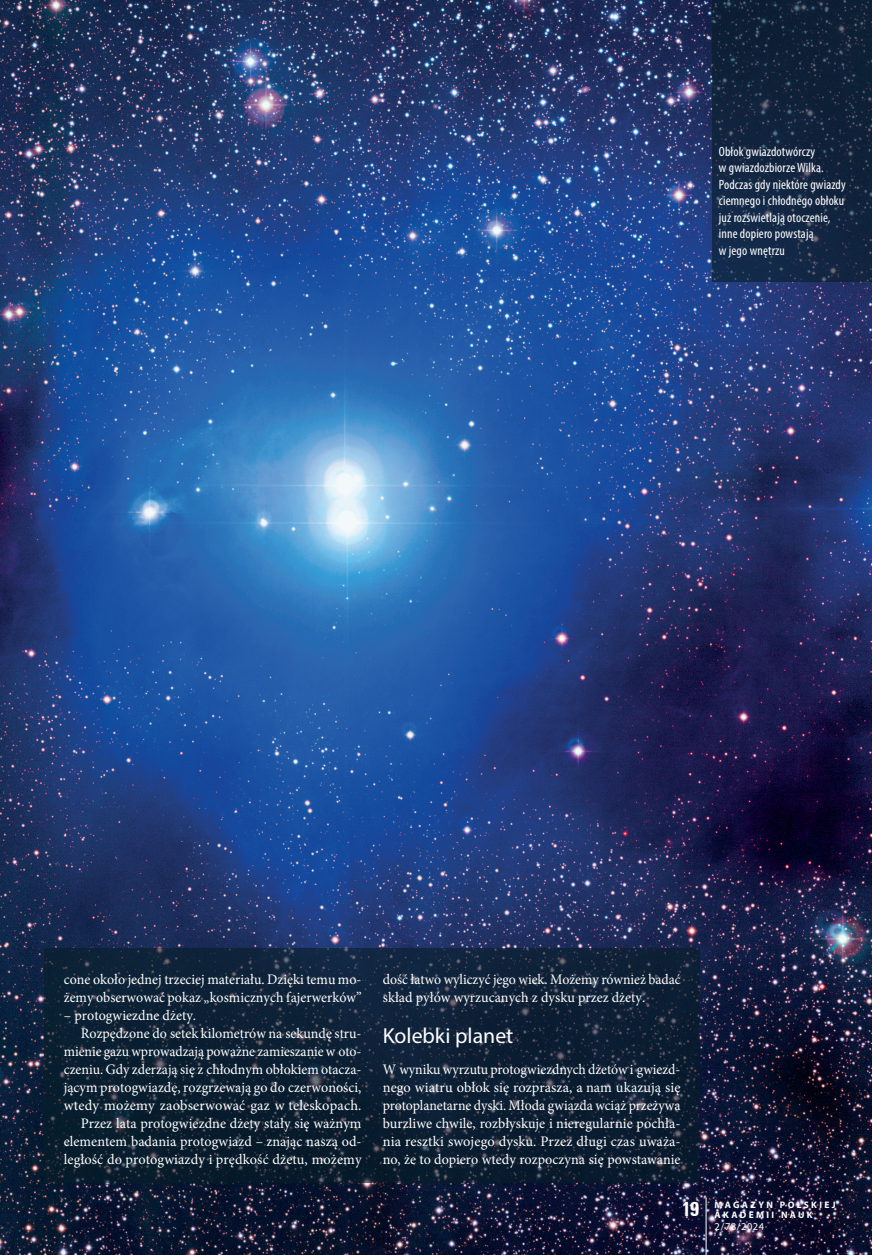
<style>
.page{position:relative;width:872px;height:1255px;background:#fff}
.page>*{position:absolute;margin:0;border:0;box-sizing:border-box;transform-origin:0 0}
.t1{font:21.75px "Myriad Pro";color:#fff}
.t2{font:14.55px/18px "Minion Pro";color:#fff;scale:.95 1}
.t3{font:14.55px "Minion Pro";color:#fff}
.t4{font:14.55px/18px "Minion Pro";color:#fff;scale:.96 1}
.t5{font:condensed 13.5px/16.5px "Myriad Pro";letter-spacing:.01em;color:#fff}
.t6{font:10.5px "Myriad Pro";color:#fff}
.t7{font:700 9.45px/10.5px "Myriad Pro";letter-spacing:.245em;color:#fff}
.s1{font-family:"Unitus TEE";font-stretch:condensed;font-size:21px}
</style>
<div class="page">
<img style="left:0;top:0;width:872px;height:1254px">
<svg style="left:712px;top:0;width:160px;height:281px;fill:#10243d"></svg>
<svg style="left:45px;top:947px;width:654px;height:234px;fill:#0b1f33"></svg>
<hr style="left:705px;top:1197px;width:1px;height:57px;background:#fff">
<p class="t5" style="left:719px;top:143px;width:128px">Obłok gwiazdotwórczy<br>w gwiazdozbiorze Wilka.<br>Podczas gdy niektóre gwiazdy ciemnego i chłodnego obłoku już rozświetlają otoczenie, inne dopiero powstają<br>w jego wnętrzu</p>
<p class="t4" style="left:64px;top:970px;width:312px">cone około jednej trzeciej materiału. Dzięki temu mo&shy;żemy obserwować pokaz „kosmicznych fajerwerków”</p>
<p class="t3" style="left:64px;top:1005px;width:134px">– protogwiezdne dżety.</p>
<p class="t4" style="left:81px;top:1024px;width:294px">Rozpędzone do setek kilometrów na sekundę stru-</p>
<p class="t2" style="left:64px;top:1042px;width:315px">mienie gazu wprowadzają poważne zamieszanie w oto-</p>
<p class="t4" style="left:64px;top:1060px;width:312px">czeniu. Gdy zderzają się z chłodnym obłokiem otacza-</p>
<p class="t3" style="left:64px;top:1077px;width:299px">jącym protogwiazdę, rozgrzewają go do czerwoności,</p>
<p class="t3" style="left:64px;top:1095px;width:299px">wtedy możemy zaobserwować gaz w teleskopach.</p>
<p class="t3" style="left:81px;top:1113px;width:282px">Przez lata protogwiezdne dżety stały się ważnym</p>
<p class="t3" style="left:64px;top:1131px;width:299px">elementem badania protogwiazd – znając naszą od-</p>
<p class="t3" style="left:64px;top:1149px;width:299px">ległość do protogwiazdy i prędkość dżetu, możemy</p>
<p class="t2" style="left:383px;top:970px;width:315px">dość łatwo wyliczyć jego wiek. Możemy również badać skład pyłów wyrzucanych z dysku przez dżety.</p>
<h1 class="t1" style="left:383px;top:1022px;width:132px">Kolebki planet</h1>
<p class="t2" style="left:383px;top:1060px;width:315px;text-align:justify">W wyniku wyrzutu protogwiezdnych dżetów i gwiezd&shy;nego wiatru obłok się rozprasza, a nam ukazują się protoplanetarne dyski. Młoda gwiazda wciąż przeżywa burzliwe chwile, rozbłyskuje i nieregularnie pochła&shy;nia resztki swojego dysku. Przez długi czas uważa&shy;no, że to dopiero wtedy rozpoczyna się powstawanie</p>
<p class="t7" style="left:714px;top:1198px;width:123px;text-indent:-33px"><span class="s1">19</span> MAGAZYN POLSKIEJ<br>AKADEMII NAUK</p>
<p class="t6" style="left:714px;top:1220px;width:51px">2/78/2024</p>
</div>
